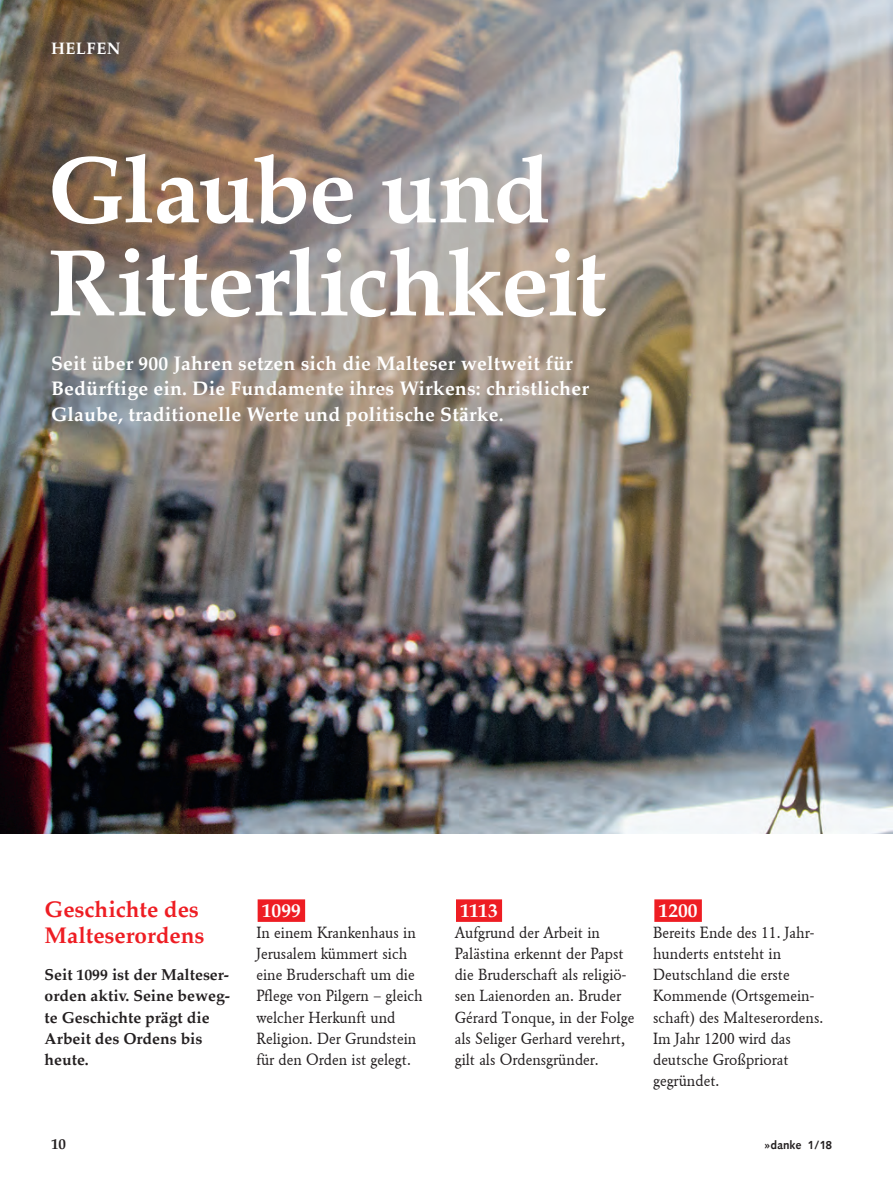
<style>
.page{position:relative;width:893px;height:1191px;background:#fff}
.page>*{position:absolute;margin:0;border:0;box-sizing:border-box;transform-origin:0 0}
.t1{font:700 95.1px/93px "Palatino";letter-spacing:-.025em;color:#fff}
.t2{font:700 22.5px/25.5px "Palatino";color:#ee1d23}
.t3{font:700 19.5px/25.5px "Palatino";letter-spacing:.01em;color:#fff}
.t4{font:700 16.5px "Palatino";letter-spacing:.03em;color:#fff}
.t5{font:15.75px/21px "Malteser Garamond Standard";color:#231f20}
.t6{font:700 15.75px/21px "Palatino";color:#231f20}
.t7{font:700 15px "Palatino";color:#231f20}
.t8{font:12px "Malteser Syntax";letter-spacing:.02em;color:#231f20}
</style>
<div class="page">
<img style="left:0;top:0;width:893px;height:833px">
<div style="left:258px;top:899px;width:47px;height:23px;background:#ee1d23"></div>
<div style="left:456px;top:899px;width:46px;height:23px;background:#ee1d23"></div>
<div style="left:654px;top:899px;width:48px;height:23px;background:#ee1d23"></div>
<p class="t4" style="left:51px;top:34px;width:71px">HELFEN</p>
<h1 class="t1" style="left:47px;top:141px;width:561px">Glaube und<br>Ritterlichkeit</h1>
<p class="t3" style="left:51px;top:350px;width:539px">Seit über 900 Jahren setzen sich die Malteser weltweit für<br>Bedürftige ein. Die Fundamente ihres Wirkens: christlicher<br>Glaube, traditionelle Werte und politische Stärke.</p>
<h2 class="t2" style="left:45px;top:896px;width:161px">Geschichte des<br>Malteserordens</h2>
<p class="t6" style="left:45px;top:964px;width:187px">Seit 1099 ist der Malteser&shy;orden aktiv. Seine beweg&shy;te Geschichte prägt die<br>Arbeit des Ordens bis heute.</p>
<p class="t3" style="left:262px;top:897px;width:40px">1099</p>
<p class="t5" style="left:256px;top:922px;width:168px">In einem Krankenhaus in<br>Jerusalem kümmert sich eine Bruderschaft um die<br>Pflege von Pilgern – gleich welcher Herkunft und<br>Religion. Der Grundstein für den Orden ist gelegt.</p>
<p class="t3" style="left:460px;top:897px;width:39px">1113</p>
<p class="t5" style="left:455px;top:922px;width:181px">Aufgrund der Arbeit in<br>Palästina erkennt der Papst die Bruderschaft als religiö&shy;sen Laienorden an. Bruder<br>Gérard Tonque, in der Folge als Seliger Gerhard verehrt, gilt als Ordensgründer.</p>
<p class="t3" style="left:659px;top:897px;width:40px">1200</p>
<p class="t5" style="left:653px;top:922px;width:172px">Bereits Ende des 11. Jahr-- hunderts entsteht in<br>Deutschland die erste<br>Kommende (Ortsgemein&shy;schaft) des Malteserordens.<br>Im Jahr 1200 wird das deutsche Großpriorat gegründet.</p>
<p class="t7" style="left:51px;top:1131px;width:16px">10</p>
<p class="t8" style="left:765px;top:1138px;width:69px">»danke 1/18</p>
</div>
